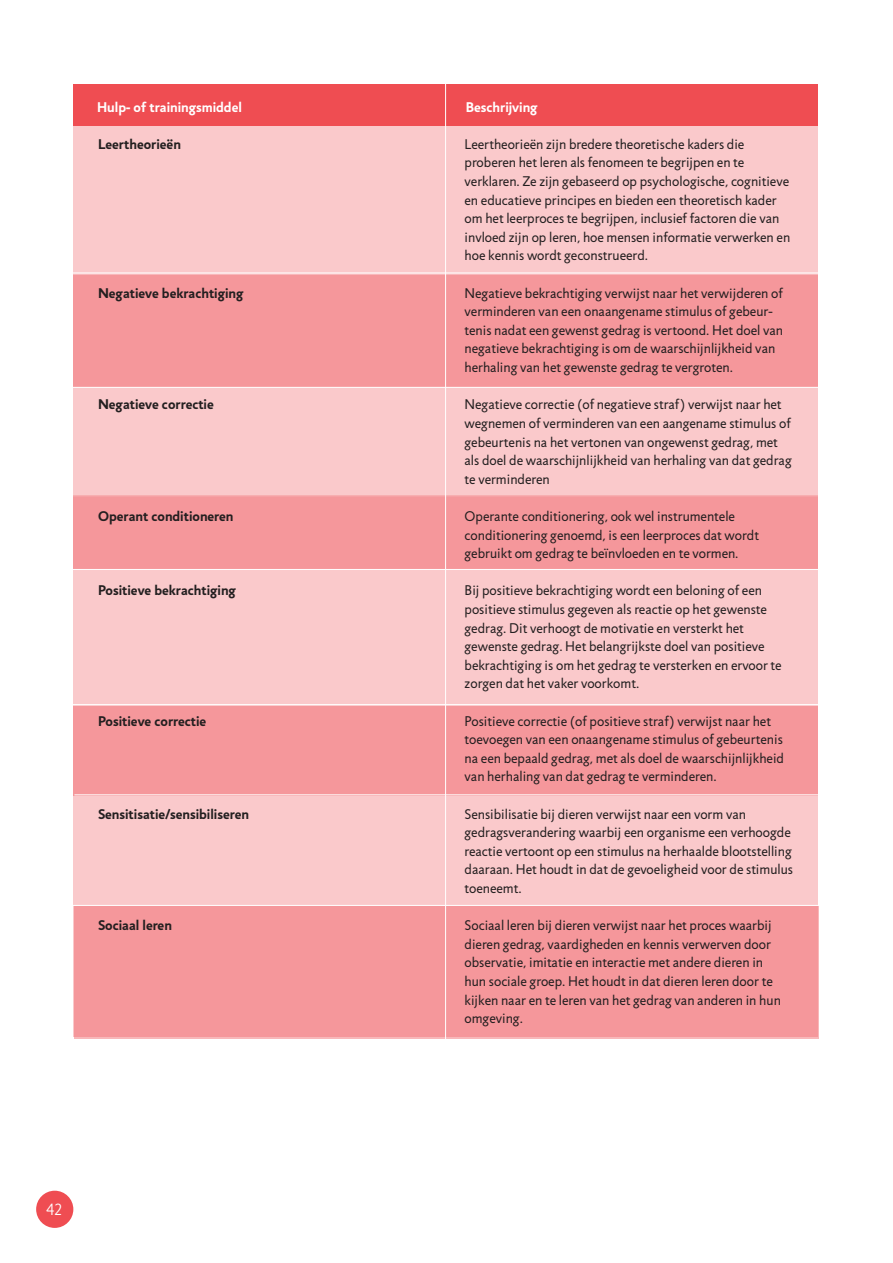
<style>
.page{position:relative;width:893px;height:1263px;background:#fff}
.page>*{position:absolute;margin:0;border:0;box-sizing:border-box;transform-origin:0 0}
.t1{font:300 16.5px "Jigsaw";color:#fff}
.t2{font:14.25px/18.6px "Jigsaw";color:#231f20}
.t3{font:700 14.25px "Jigsaw";color:#231f20}
.t4{font:700 14.25px "Jigsaw";color:#fff}
</style>
<div class="page">
<div style="left:74px;top:123px;width:744px;height:913px;background:#fac9cb"></div>
<div style="left:74px;top:84px;width:744px;height:41px;background:#ef4d52"></div>
<div style="left:74px;top:273px;width:744px;height:114px;background:#f5979b"></div>
<div style="left:74px;top:495px;width:744px;height:73px;background:#f5979b"></div>
<div style="left:74px;top:706px;width:744px;height:89px;background:#f5979b"></div>
<div style="left:74px;top:906px;width:745px;height:133px;background:#f5979b"></div>
<hr style="left:445px;top:73px;width:1px;height:1087px;background:#fff">
<hr style="left:71px;top:273px;width:763px;height:1px;background:#fff">
<hr style="left:70px;top:387px;width:763px;height:1px;background:#fff">
<hr style="left:71px;top:569px;width:763px;height:1px;background:#fff">
<hr style="left:70px;top:704px;width:763px;height:1px;background:#fff">
<hr style="left:74px;top:794px;width:764px;height:1px;background:#fff">
<hr style="left:70px;top:905px;width:763px;height:1px;background:#fff">
<div style="left:36px;top:1191px;width:37px;height:37px;background:#ef4d52;border-radius:50%"></div>
<p class="t4" style="left:97px;top:98px;width:146px">Hulp- of trainingsmiddel</p>
<p class="t4" style="left:466px;top:98px;width:73px">Beschrijving</p>
<p class="t3" style="left:98px;top:135px;width:84px">Leertheorieën</p>
<p class="t3" style="left:98px;top:284px;width:147px">Negatieve bekrachtiging</p>
<p class="t3" style="left:98px;top:396px;width:117px">Negatieve correctie</p>
<p class="t3" style="left:98px;top:507px;width:137px">Operant conditioneren</p>
<p class="t3" style="left:98px;top:582px;width:139px">Positieve bekrachtiging</p>
<p class="t3" style="left:98px;top:712px;width:110px">Positieve correctie</p>
<p class="t3" style="left:98px;top:805px;width:152px">Sensitisatie/sensibiliseren</p>
<p class="t3" style="left:98px;top:917px;width:75px">Sociaal leren</p>
<p class="t2" style="left:465px;top:135px;width:327px">Leertheorieën zijn bredere theoretische kaders die proberen het leren als fenomeen te begrijpen en te verklaren. Ze zijn gebaseerd op psychologische, cognitieve en educatieve principes en bieden een theoretisch kader om het leerproces te begrijpen, inclusief factoren die van invloed zijn op leren, hoe mensen informatie verwerken en hoe kennis wordt geconstrueerd.</p>
<p class="t2" style="left:465px;top:284px;width:320px">Negatieve bekrachtiging verwijst naar het verwijderen of verminderen van een onaangename stimulus of gebeur&shy;tenis nadat een gewenst gedrag is vertoond. Het doel van negatieve bekrachtiging is om de waarschijnlijkheid van herhaling van het gewenste gedrag te vergroten.</p>
<p class="t2" style="left:465px;top:395px;width:329px">Negatieve correctie (of negatieve straf) verwijst naar het wegnemen of verminderen van een aangename stimulus of gebeurtenis na het vertonen van ongewenst gedrag, met als doel de waarschijnlijkheid van herhaling van dat gedrag te verminderen</p>
<p class="t2" style="left:465px;top:507px;width:296px">Operante conditionering, ook wel instrumentele conditionering genoemd, is een leerproces dat wordt gebruikt om gedrag te beïnvloeden en te vormen.</p>
<p class="t2" style="left:465px;top:581px;width:319px">Bij positieve bekrachtiging wordt een beloning of een positieve stimulus gegeven als reactie op het gewenste gedrag. Dit verhoogt de motivatie en versterkt het gewenste gedrag. Het belangrijkste doel van positieve bekrachtiging is om het gedrag te versterken en ervoor te zorgen dat het vaker voorkomt.</p>
<p class="t2" style="left:465px;top:711px;width:321px">Positieve correctie (of positieve straf) verwijst naar het toevoegen van een onaangename stimulus of gebeurtenis na een bepaald gedrag, met als doel de waarschijnlijkheid van herhaling van dat gedrag te verminderen.</p>
<p class="t2" style="left:465px;top:804px;width:330px">Sensibilisatie bij dieren verwijst naar een vorm van gedragsverandering waarbij een organisme een verhoogde reactie vertoont op een stimulus na herhaalde blootstelling daaraan. Het houdt in dat de gevoeligheid voor de stimulus toeneemt.</p>
<p class="t2" style="left:465px;top:916px;width:318px">Sociaal leren bij dieren verwijst naar het proces waarbij dieren gedrag, vaardigheden en kennis verwerven door observatie, imitatie en interactie met andere dieren in hun sociale groep. Het houdt in dat dieren leren door te kijken naar en te leren van het gedrag van anderen in hun omgeving.</p>
<p class="t1" style="left:46px;top:1200px;width:17px">42</p>
</div>
